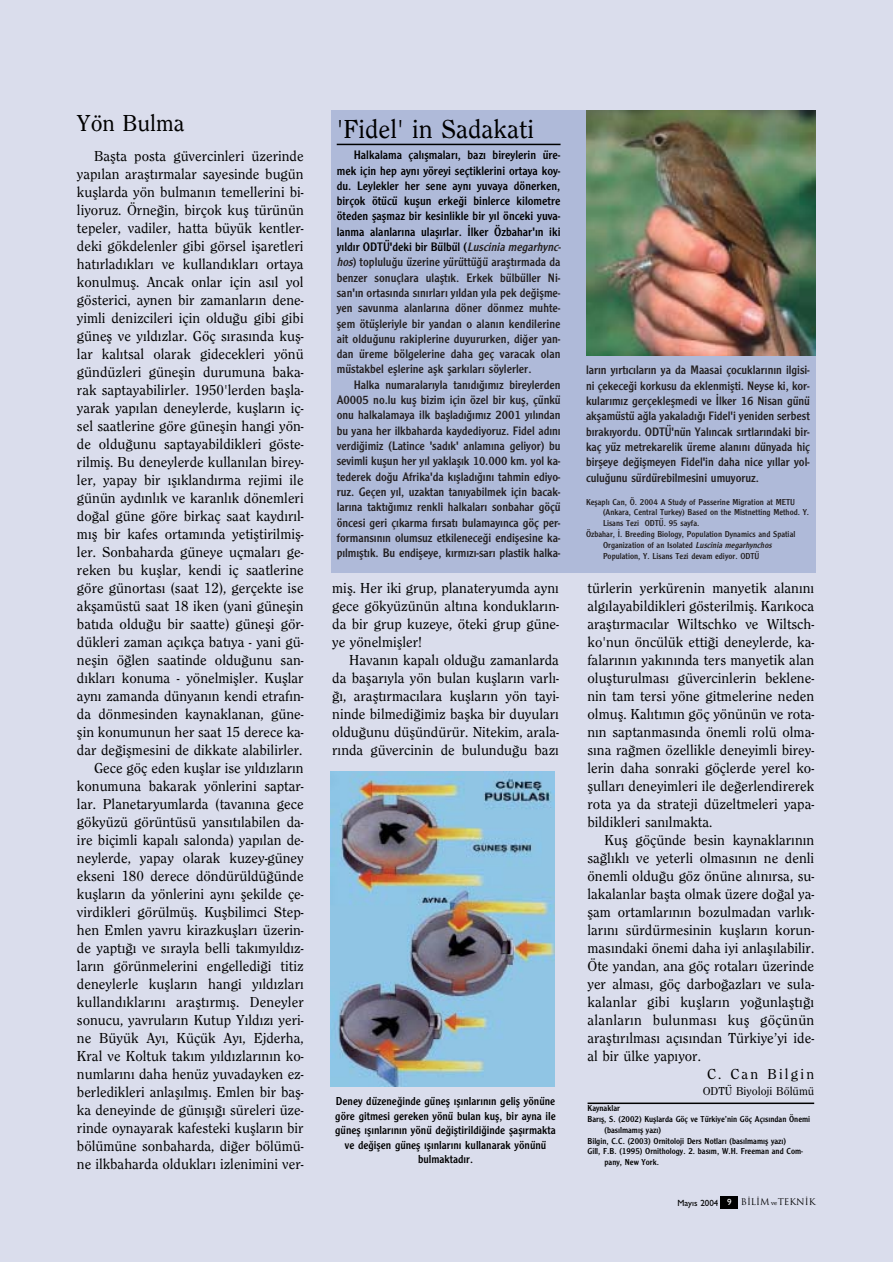
<style>
.page{position:relative;width:893px;height:1262px;background:#fff}
.page>*{position:absolute;margin:0;border:0;box-sizing:border-box;transform-origin:0 0}
.t1{font:500 27px "Clearface";color:#000}
.t2{font:500 24px "Clearface";color:#000}
.t3{font:500 15px/18px "Clearface";color:#000;text-align:justify}
.t4{font:500 15px "Clearface";letter-spacing:.02em;color:#000}
.t5{font:500 15px "Clearface";letter-spacing:.15em;color:#000}
.t6{font:12.75px/15.3px "Clearface Gothic";color:#231f20;text-align:justify}
.t7{font:12px/14.4px "Clearface Gothic";color:#000;text-align:center}
.t8{font:500 12px "Clearface";color:#000}
.t9{font:9px "Clearface Gothic";color:#231f20}
.t10{font:9px "Clearface Gothic";color:#000}
.t11{font:9px "Trajan";color:#000}
.s1{color:#000}
.s2{font-style:italic}
.s3{font-family:"Gill Sans";font-weight:500}
.s4{font-family:"Gill Sans";font-weight:500;color:#fff}
.s5{font-family:"Bookman Old Style";font-size:6px}
</style>
<div class="page">
<div style="left:0;top:0;width:892px;height:1262px;background:#daddec"></div>
<hr style="left:587px;top:1102px;width:227px;height:2px;background:#000">
<div style="left:721px;top:1196px;width:17px;height:13px;background:#000"></div>
<div style="left:331px;top:111px;width:484px;height:462px;background:#afbad9"></div>
<hr style="left:337px;top:144px;width:223px;height:1px;background:#000">
<img style="left:586px;top:111px;width:229px;height:245px">
<img style="left:331px;top:771px;width:223px;height:315px">
<h2 class="t2" style="left:77px;top:114px;width:109px">Yön Bulma</h2>
<p class="t3" style="left:77px;top:148px;width:228px;text-align:right">Baflta posta güvercinleri üzerinde yap›lan araflt›rmalar sayesinde bugün kufllarda yön bulman›n temellerini bi&shy;liyoruz. Örne¤in, birçok kufl türünün tepeler, vadiler, hatta büyük kentler&shy;deki gökdelenler gibi görsel iflaretleri hat›rlad›klar› ve kulland›klar› ortaya konulmufl. Ancak onlar için as›l yol gösterici, aynen bir zamanlar›n dene&shy;yimli denizcileri için oldu¤u gibi gibi günefl ve y›ld›zlar. Göç s›ras›nda kufl&shy;lar kal›tsal olarak gidecekleri yönü gündüzleri güneflin durumuna baka&shy;rak saptayabilirler. 1950'lerden baflla&shy;yarak yap›lan deneylerde, kufllar›n iç&shy;sel saatlerine göre güneflin hangi yön&shy;de oldu¤unu saptayabildikleri göste&shy;rilmifl. Bu deneylerde kullan›lan birey&shy;ler, yapay bir ›fl›kland›rma rejimi ile günün ayd›nl›k ve karanl›k dönemleri do¤al güne göre birkaç saat kayd›r›l&shy;m›fl bir kafes ortam›nda yetifltirilmifl&shy;ler. Sonbaharda güneye uçmalar› ge&shy;reken bu kufllar, kendi iç saatlerine göre günortas› (saat 12), gerçekte ise akflamüstü saat 18 iken (yani güneflin bat›da oldu¤u bir saatte) günefli gör&shy;dükleri zaman aç›kça bat›ya - yani gü&shy;neflin ö¤len saatinde oldu¤unu san&shy;d›klar› konuma - yönelmifller. Kufllar ayn› zamanda dünyan›n kendi etraf›n&shy;da dönmesinden kaynaklanan, güne&shy;flin konumunun her saat 15 derece ka&shy;dar de¤iflmesini de dikkate alabilirler.<br>Gece göç eden kufllar ise y›ld›zlar›n konumuna bakarak yönlerini saptar&shy;lar. Planetaryumlarda (tavan›na gece gökyüzü görüntüsü yans›t›labilen da&shy;ire biçimli kapal› salonda) yap›lan de&shy;neylerde, yapay olarak kuzey-güney ekseni 180 derece döndürüldü¤ünde kufllar›n da yönlerini ayn› flekilde çe&shy;virdikleri görülmüfl. Kuflbilimci Step&shy;hen Emlen yavru kirazkufllar› üzerin&shy;de yapt›¤› ve s›rayla belli tak›my›ld›z&shy;lar›n görünmelerini engelledi¤i titiz deneylerle kufllar›n hangi y›ld›zlar› kulland›klar›n› araflt›rm›fl. Deneyler sonucu, yavrular›n Kutup Y›ld›z› yeri&shy;ne Büyük Ay›, Küçük Ay›, Ejderha, Kral ve Koltuk tak›m y›ld›zlar›n›n ko&shy;numlar›n› daha henüz yuvadayken ez&shy;berledikleri anlafl›lm›fl. Emlen bir bafl&shy;ka deneyinde de gün›fl›¤› süreleri üze&shy;rinde oynayarak kafesteki kufllar›n bir bölümüne sonbaharda, di¤er bölümü&shy;ne ilkbaharda olduklar› izlenimini ver-</p>
<h1 class="t1" style="left:337px;top:119px;width:199px">'Fidel' in Sadakati</h1>
<p class="t6" style="left:337px;top:148px;width:227px;text-align:left;text-indent:17px"><span class="s1">Halkalama çal›flmalar›, baz› bireylerin üre&shy;mek için hep ayn› yöreyi seçtiklerini ortaya koy&shy;du. Leylekler her sene ayn› yuvaya dönerken, birçok ötücü kuflun erke¤i binlerce kilometre öteden flaflmaz bir kesinlikle bir y›l önceki yuva&shy;lanma alanlar›na ulafl›rlar. ‹lker Özbahar'›n iki y›ld›r ODTÜ'deki bir Bülbül (</span><span class="s2">Luscinia megarhync&shy;hos</span>) toplulu¤u üzerine yürüttü¤ü araflt›rmada da benzer sonuçlara ulaflt›k. Erkek bülbüller Ni&shy;san'›n ortas›nda s›n›rlar› y›ldan y›la pek de¤iflme&shy;yen savunma alanlar›na döner dönmez muhte&shy;flem ötüflleriyle bir yandan o alan›n kendilerine ait oldu¤unu rakiplerine duyururken, di¤er yan&shy;dan üreme bölgelerine daha geç varacak olan müstakbel efllerine aflk flark›lar› söylerler.</p>
<p class="t6" style="left:337px;top:378px;width:225px;text-indent:17px">Halka numaralar›yla tan›d›¤›m›z bireylerden A0005 no.lu kufl bizim için özel bir kufl, çünkü onu halkalamaya ilk bafllad›¤›m›z 2001 y›l›ndan bu yana her ilkbaharda kaydediyoruz. Fidel ad›n› verdi¤imiz (Latince 'sad›k' anlam›na geliyor) bu sevimli kuflun her y›l yaklafl›k 10.000 km. yol ka&shy;tederek do¤u Afrika'da k›fllad›¤›n› tahmin ediyo&shy;ruz. Geçen y›l, uzaktan tan›yabilmek için bacak&shy;lar›na takt›¤›m›z renkli halkalar› sonbahar göçü öncesi geri ç›karma f›rsat› bulamay›nca göç per&shy;formans›n›n olumsuz etkilenece¤i endiflesine ka&shy;p›lm›flt›k. Bu endifleye, k›rm›z›-sar› plastik halka-</p>
<p class="t3" style="left:332px;top:580px;width:228px">mifl. Her iki grup, planateryumda ayn› gece gökyüzünün alt›na konduklar›n&shy;da bir grup kuzeye, öteki grup güne&shy;ye yönelmifller!</p>
<p class="t3" style="left:332px;top:652px;width:228px;text-indent:17px">Havan›n kapal› oldu¤u zamanlarda da baflar›yla yön bulan kufllar›n varl›- ¤›, araflt›rmac›lara kufllar›n yön tayi&shy;ninde bilmedi¤imiz baflka bir duyular› oldu¤unu düflündürür. Nitekim, arala&shy;r›nda güvercinin de bulundu¤u baz›</p>
<p class="t7" style="left:335px;top:1095px;width:222px">Deney düzene¤inde günefl ›fl›nlar›n›n gelifl yönüne göre gitmesi gereken yönü bulan kufl, bir ayna ile günefl ›fl›nlar›n›n yönü de¤ifltirildi¤inde flafl›rmakta ve de¤iflen günefl ›fl›nlar›n› kullanarak yönünü bulmaktad›r.</p>
<p class="t6" style="left:586px;top:364px;width:225px">lar›n y›rt›c›lar›n ya da Maasai çocuklar›n›n ilgisi&shy;ni çekece¤i korkusu da eklenmiflti. Neyse ki, kor&shy;kular›m›z gerçekleflmedi ve ‹lker 16 Nisan günü akflamüstü a¤la yakalad›¤› Fidel'i yeniden serbest b›rak›yordu. ODTÜ'nün Yal›ncak s›rtlar›ndaki bir&shy;kaç yüz metrekarelik üreme alan›n› dünyada hiç birfleye de¤iflmeyen Fidel'in daha nice y›llar yol&shy;culu¤unu sürdürebilmesini umuyoruz.</p>
<p class="t9" style="left:586px;top:499px;width:210px">Keflapl› Can, Ö. 2004 A Study of Passerine Migration at METU</p>
<p class="t9" style="left:603px;top:509px;width:208px">(Ankara, Central Turkey) Based on the Mistnetting Method. Y.</p>
<p class="t9" style="left:603px;top:520px;width:98px">Lisans Tezi ODTÜ. 95 sayfa.</p>
<p class="t9" style="left:586px;top:531px;width:211px">Özbahar, ‹. Breeding Biology, Population Dynamics and Spatial</p>
<p class="t9" style="left:603px;top:542px;width:172px">Organization of an Isolated <span class="s2">Luscinia megarhynchos</span></p>
<p class="t9" style="left:603px;top:553px;width:158px">Population, Y. Lisans Tezi devam ediyor. ODTÜ</p>
<p class="t3" style="left:587px;top:580px;width:228px">türlerin yerkürenin manyetik alan›n› alg›layabildikleri gösterilmifl. Kar›koca araflt›rmac›lar Wiltschko ve Wiltsch&shy;ko'nun öncülük etti¤i deneylerde, ka&shy;falar›n›n yak›n›nda ters manyetik alan oluflturulmas› güvercinlerin beklene&shy;nin tam tersi yöne gitmelerine neden olmufl. Kal›t›m›n göç yönünün ve rota&shy;n›n saptanmas›nda önemli rolü olma&shy;s›na ra¤men özellikle deneyimli birey&shy;lerin daha sonraki göçlerde yerel ko&shy;flullar› deneyimleri ile de¤erlendirerek rota ya da strateji düzeltmeleri yapa&shy;bildikleri san›lmakta.</p>
<p class="t3" style="left:604px;top:832px;width:211px">Kufl göçünde besin kaynaklar›n›n</p>
<p class="t3" style="left:587px;top:850px;width:228px">sa¤l›kl› ve yeterli olmas›n›n ne denli</p>
<p class="t3" style="left:587px;top:868px;width:228px">önemli oldu¤u göz önüne al›n›rsa, su-</p>
<p class="t3" style="left:587px;top:886px;width:228px">lakalanlar baflta olmak üzere do¤al ya-</p>
<p class="t3" style="left:587px;top:904px;width:228px">flam ortamlar›n›n bozulmadan varl›k-</p>
<p class="t3" style="left:587px;top:922px;width:228px">lar›n› sürdürmesinin kufllar›n korun-</p>
<p class="t3" style="left:587px;top:940px;width:228px">mas›ndaki önemi daha iyi anlafl›labilir.</p>
<p class="t3" style="left:587px;top:958px;width:228px">Öte yandan, ana göç rotalar› üzerinde</p>
<p class="t3" style="left:587px;top:976px;width:228px">yer almas›, göç darbo¤azlar› ve sula-</p>
<p class="t3" style="left:587px;top:994px;width:228px">kalanlar gibi kufllar›n yo¤unlaflt›¤›</p>
<p class="t4" style="left:587px;top:1014px;width:228px">alanlar›n bulunmas› kufl göçünün</p>
<p class="t3" style="left:587px;top:1030px;width:228px">araflt›r›lmas› aç›s›ndan Türkiye’yi ide-</p>
<p class="t3" style="left:587px;top:1048px;width:115px">al bir ülke yap›yor.</p>
<p class="t5" style="left:707px;top:1068px;width:109px">C. Can Bilgin</p>
<p class="t8" style="left:702px;top:1086px;width:113px">ODTÜ Biyoloji Bölümü</p>
<p class="t10" style="left:587px;top:1105px;width:34px">Kaynaklar</p>
<p class="t10" style="left:587px;top:1116px;width:224px">Bar›fl, S. (2002) Kufllarda Göç ve Türkiye’nin Göç Aç›s›ndan Önemi</p>
<p class="t10" style="left:604px;top:1126px;width:58px">(bas›lmam›fl yaz›)</p>
<p class="t10" style="left:587px;top:1137px;width:200px">Bilgin, C.C. (2003) Ornitoloji Ders Notlar› (bas›lmam›fl yaz›)</p>
<p class="t10" style="left:587px;top:1148px;width:217px">Gill, F.B. (1995) Ornithology. 2. bas›m, W.H. Freeman and Com-</p>
<p class="t10" style="left:604px;top:1159px;width:56px">pany, New York.</p>
<p class="t11" style="left:677px;top:1196px;width:139px"><span class="s3">May›s 2004</span> <span class="s4">9</span> B‹L‹M <span class="s5">ve</span>TEKN‹K</p>
</div>
